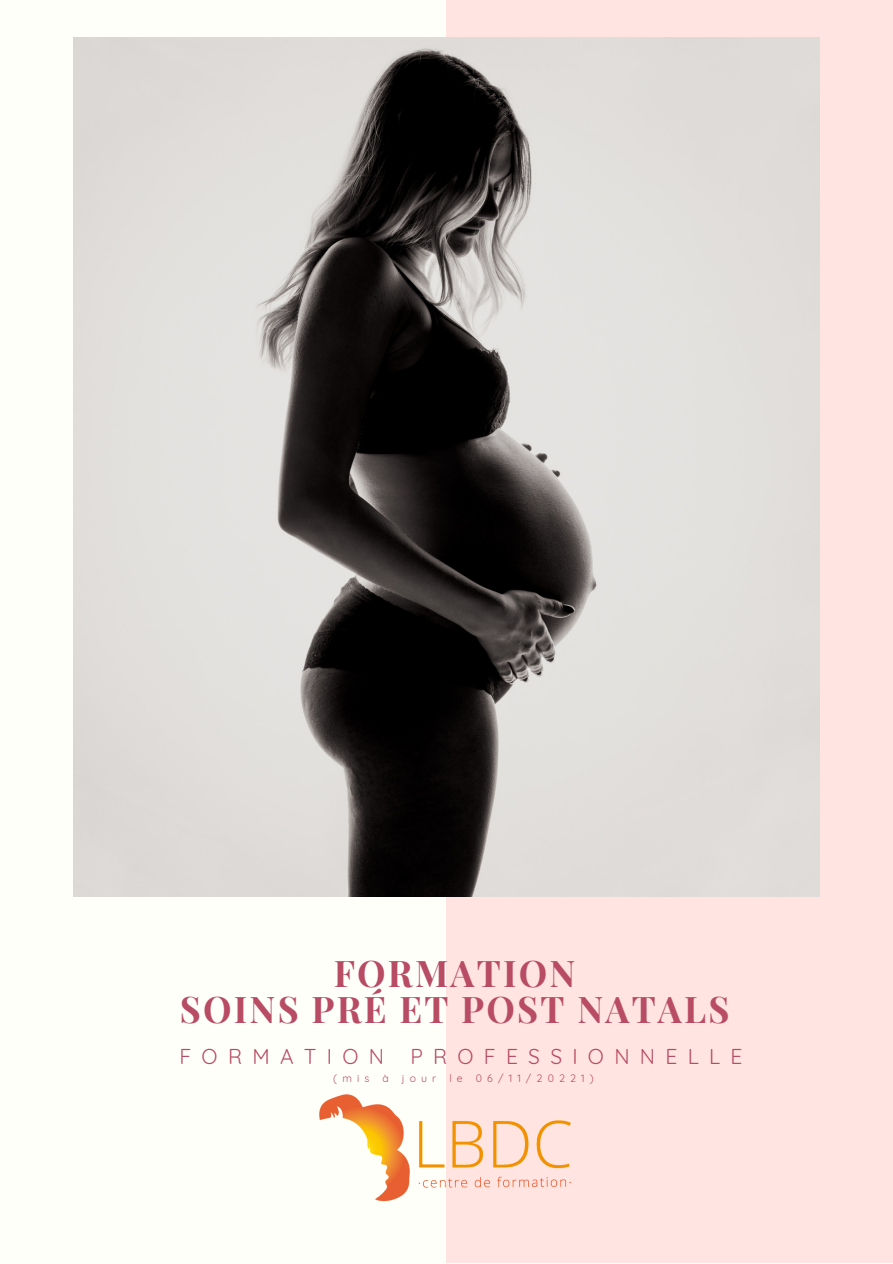
<style>
.page{position:relative;width:893px;height:1264px;background:#fff}
.page>*{position:absolute;margin:0;border:0;box-sizing:border-box;transform-origin:0 0}
.t1{font:700 36px/36px "Playfair Display SC";letter-spacing:.06em;color:#b84c65;text-align:center}
.t2{font:21px "Quicksand";letter-spacing:.49em;color:#b84c65}
.t3{font:10.5px "Quicksand";letter-spacing:.49em;color:#b84c65}
</style>
<div class="page">
<div style="left:0;top:0;width:892px;height:1262px;background:#fffff9"></div>
<div style="left:446px;top:0;width:446px;height:1262px;background:#ffe4e1"></div>
<img style="left:73px;top:37px;width:746px;height:859px">
<img style="left:319px;top:1094px;width:252px;height:108px">
<p class="t1" style="left:180px;top:953px;width:551px">FORMATION<br>SOINS PRÉ ET POST NATALS</p>
<p class="t2" style="left:179px;top:1043px;width:206px">FORMATION</p>
<p class="t2" style="left:410px;top:1043px;width:333px">PROFESSIONNELLE</p>
<p class="t3" style="left:333px;top:1071px;width:38px">(mis</p>
<p class="t3" style="left:382px;top:1071px;width:8px">à</p>
<p class="t3" style="left:402px;top:1071px;width:36px">jour</p>
<p class="t3" style="left:449px;top:1071px;width:15px">l e</p>
<p class="t3" style="left:476px;top:1071px;width:119px">06/11/20221)</p>
</div>
